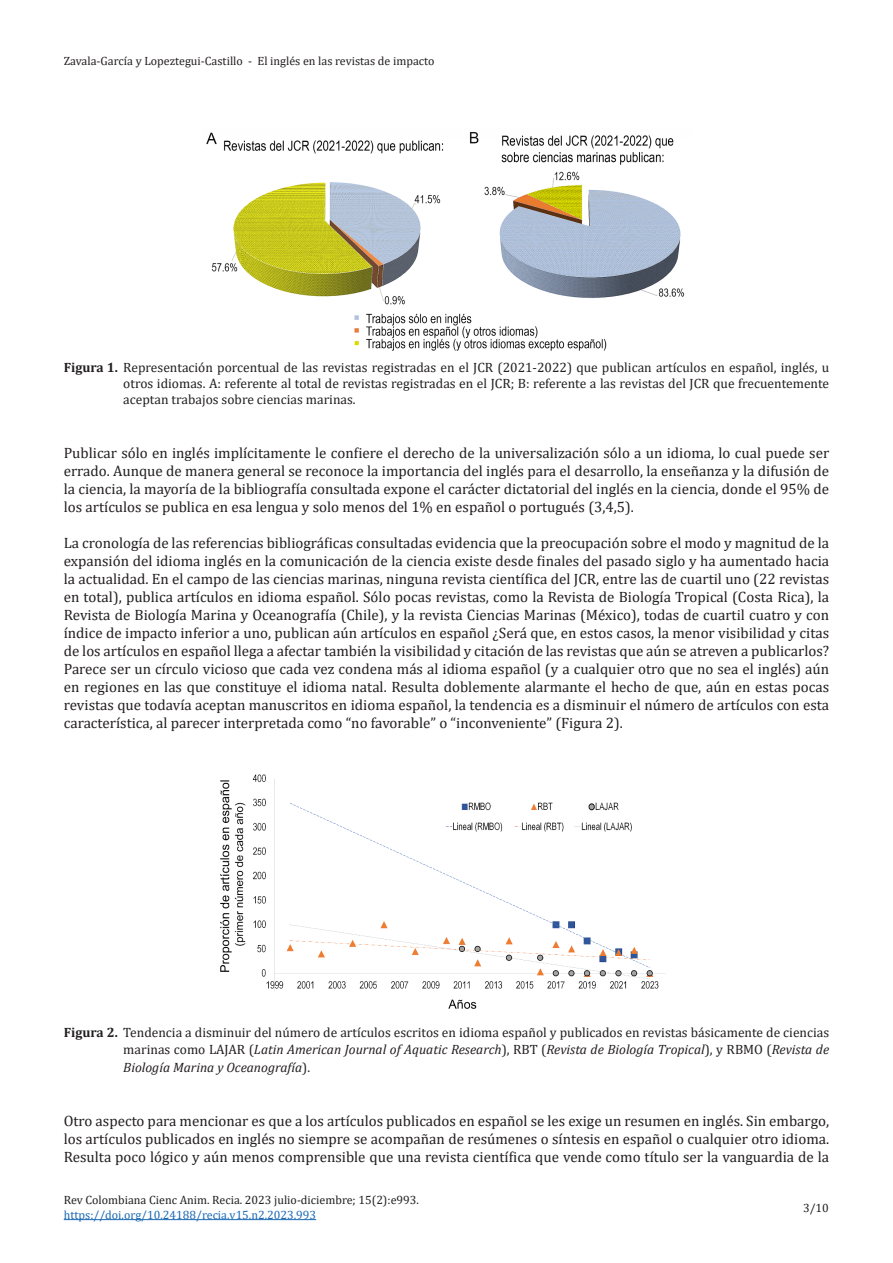
<style>
.page{position:relative;width:893px;height:1263px;background:#fff}
.page>*{position:absolute;margin:0;border:0;box-sizing:border-box;transform-origin:0 0}
.t1{font:15px/18px "Cambria";color:#231f20;text-align:justify}
.t2{font:13.5px/16.2px "Cambria";color:#231f20;text-align:justify}
.t3{font:italic 13.5px "Cambria";color:#231f20}
.t4{font:12px "Cambria";color:#231f20}
.t5{font:12px "Cambria";color:#1b69b4}
.s1{font-weight:700}
.s2{font-style:italic}
.s3{font-style:normal}
</style>
<div class="page">
<hr style="left:64px;top:1219px;width:252px;height:1px;background:#1b69b4">
<img style="left:206px;top:132px;width:479px;height:219px">
<img style="left:220px;top:774px;width:446px;height:235px">
<p class="t4" style="left:64px;top:53px;width:372px">Zavala-García y Lopeztegui-Castillo - El inglés en las revistas de impacto</p>
<p class="t2" style="left:123px;top:359px;width:707px;text-indent:-60px"><span class="s1">Figura 1.</span> Representación porcentual de las revistas registradas en el JCR (2021-2022) que publican artículos en español, inglés, u otros idiomas. A: referente al total de revistas registradas en el JCR; B: referente a las revistas del JCR que frecuentemente aceptan trabajos sobre ciencias marinas.</p>
<p class="t1" style="left:64px;top:444px;width:767px">Publicar sólo en inglés implícitamente le confiere el derecho de la universalización sólo a un idioma, lo cual puede ser errado. Aunque de manera general se reconoce la importancia del inglés para el desarrollo, la enseñanza y la difusión de la ciencia, la mayoría de la bibliografía consultada expone el carácter dictatorial del inglés en la ciencia, donde el 95% de los artículos se publica en esa lengua y solo menos del 1% en español o portugués (3,4,5).</p>
<p class="t1" style="left:64px;top:534px;width:767px">La cronología de las referencias bibliográficas consultadas evidencia que la preocupación sobre el modo y magnitud de la expansión del idioma inglés en la comunicación de la ciencia existe desde finales del pasado siglo y ha aumentado hacia la actualidad. En el campo de las ciencias marinas, ninguna revista científica del JCR, entre las de cuartil uno (22 revistas en total), publica artículos en idioma español. Sólo pocas revistas, como la Revista de Biología Tropical (Costa Rica), la Revista de Biología Marina y Oceanografía (Chile), y la revista Ciencias Marinas (México), todas de cuartil cuatro y con índice de impacto inferior a uno, publican aún artículos en español ¿Será que, en estos casos, la menor visibilidad y citas de los artículos en español llega a afectar también la visibilidad y citación de las revistas que aún se atreven a publicarlos?<br>Parece ser un círculo vicioso que cada vez condena más al idioma español (y a cualquier otro que no sea el inglés) aún en regiones en las que constituye el idioma natal. Resulta doblemente alarmante el hecho de que, aún en estas pocas revistas que todavía aceptan manuscritos en idioma español, la tendencia es a disminuir el número de artículos con esta característica, al parecer interpretada como “no favorable” o “inconveniente” (Figura 2).</p>
<p class="t2" style="left:64px;top:1025px;width:767px;text-align:right"><span class="s1">Figura 2.</span> Tendencia a disminuir del número de artículos escritos en idioma español y publicados en revistas básicamente de ciencias marinas como LAJAR (<span class="s2">Latin American Journal of Aquatic Research</span>), RBT (<span class="s2">Revista de Biología Tropical</span>), y RBMO (<span class="s2">Revista de</span></p>
<p class="t3" style="left:123px;top:1057px;width:188px">Biología Marina y Oceanografía<span class="s3">).</span></p>
<p class="t1" style="left:64px;top:1111px;width:767px">Otro aspecto para mencionar es que a los artículos publicados en español se les exige un resumen en inglés. Sin embargo, los artículos publicados en inglés no siempre se acompañan de resúmenes o síntesis en español o cualquier otro idioma.<br>Resulta poco lógico y aún menos comprensible que una revista científica que vende como título ser la vanguardia de la</p>
<p class="t4" style="left:64px;top:1193px;width:357px">Rev Colombiana Cienc Anim. Recia. 2023 julio-diciembre; 15(2):e993.</p>
<p class="t5" style="left:64px;top:1208px;width:254px">https://doi.org/10.24188/recia.v15.n2.2023.993</p>
<p class="t4" style="left:803px;top:1200px;width:27px">3/10</p>
</div>
